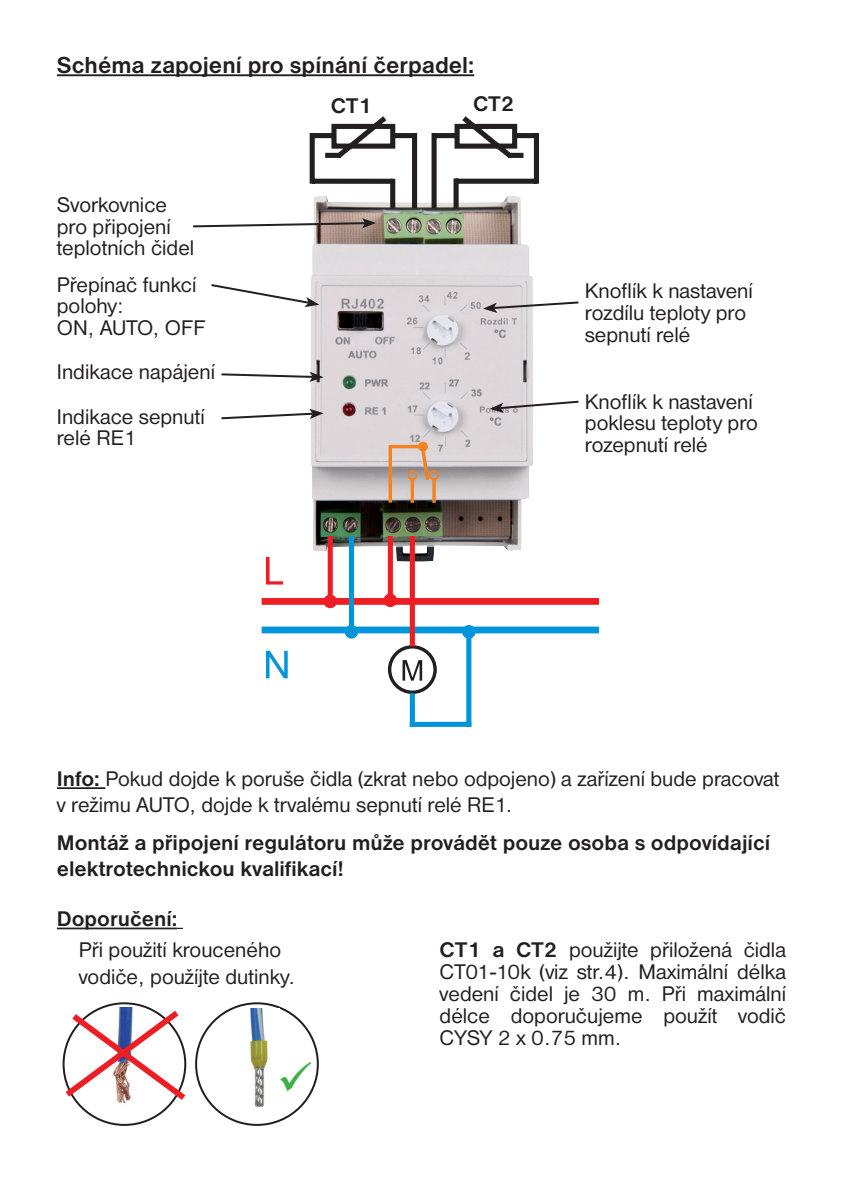
<style>
.page{position:relative;width:843px;height:1191px;background:#fff}
.page>*{position:absolute;margin:0;border:0;box-sizing:border-box;transform-origin:0 0}
.t1{font:700 24px "Nimbus Sans DOT";color:#231f20}
.t2{font:22px/21.6px "Nimbus Sans DOT";color:#231f20}
.t3{font:700 22px/26.4px "Nimbus Sans DOT";color:#231f20}
.s1{font-weight:700}
</style>
<div class="page">
<hr style="left:57px;top:74px;width:417px;height:2px;background:#231f20">
<hr style="left:57px;top:787px;width:48px;height:2px;background:#231f20">
<div style="left:195px;top:1002px;width:124px;height:124px;border:2px solid #231f20;border-radius:50%"></div>
<img style="left:250px;top:1008px;width:29px;height:100px">
<svg style="left:62px;top:1005px;width:125px;height:101px"></svg>
<img style="left:310px;top:228px;width:223px;height:334px">
<div style="left:261px;top:598px;width:337px;height:7px;background:#ee1d23"></div>
<svg style="left:266px;top:557px;width:17px;height:28px"></svg>
<svg style="left:266px;top:651px;width:21px;height:27px"></svg>
<div style="left:327px;top:536px;width:6px;height:65px;background:#ee1d23"></div>
<div style="left:349px;top:536px;width:5px;height:94px;background:#0095d9"></div>
<div style="left:388px;top:645px;width:48px;height:49px;border:3px solid #231f20;border-radius:50%"></div>
<svg style="left:402px;top:660px;width:20px;height:21px"></svg>
<div style="left:387px;top:536px;width:6px;height:65px;background:#ee1d23"></div>
<div style="left:409px;top:693px;width:6px;height:34px;background:#0095d9"></div>
<div style="left:409px;top:722px;width:62px;height:5px;background:#0095d9"></div>
<div style="left:466px;top:632px;width:5px;height:95px;background:#0095d9"></div>
<hr style="left:432px;top:478px;width:3px;height:25px;background:#f58220">
<svg style="left:410px;top:480px;width:4px;height:23px"></svg>
<svg style="left:388px;top:445px;width:4px;height:57px"></svg>
<hr style="left:390px;top:445px;width:34px;height:3px;background:#f58220">
<svg style="left:418px;top:442px;width:13px;height:42px"></svg>
<div style="left:429px;top:470px;width:10px;height:10px;border:2px solid #f58220;border-radius:50%"></div>
<div style="left:407px;top:470px;width:10px;height:10px;border:2px solid #f58220;border-radius:50%"></div>
<div style="left:418px;top:442px;width:9px;height:9px;background:#f58220;border-radius:50%"></div>
<div style="left:418px;top:442px;width:9px;height:9px;border:2px solid #f58220;border-radius:50%"></div>
<div style="left:323px;top:595px;width:14px;height:13px;background:#ee1d23;border-radius:50%"></div>
<div style="left:383px;top:593px;width:14px;height:14px;background:#ee1d23;border-radius:50%"></div>
<div style="left:344px;top:625px;width:14px;height:14px;background:#0095d9;border-radius:50%"></div>
<div style="left:261px;top:627px;width:337px;height:6px;background:#0095d9"></div>
<div style="left:462px;top:625px;width:13px;height:14px;background:#0095d9;border-radius:50%"></div>
<div style="left:409px;top:536px;width:6px;height:110px;background:#ee1d23"></div>
<svg style="left:193px;top:116px;width:346px;height:112px"></svg>
<svg style="left:211px;top:283px;width:108px;height:24px"></svg>
<svg style="left:221px;top:372px;width:102px;height:10px"></svg>
<svg style="left:221px;top:409px;width:102px;height:11px"></svg>
<svg style="left:489px;top:400px;width:90px;height:13px"></svg>
<svg style="left:483px;top:300px;width:96px;height:13px"></svg>
<hr style="left:57px;top:928px;width:120px;height:1px;background:#231f20">
<p class="t1" style="left:57px;top:57px;width:419px">Schéma zapojení pro spínání čerpadel:</p>
<p class="t2" style="left:57px;top:196px;width:139px">Svorkovnice pro připojení teplotních čidel</p>
<p class="t2" style="left:57px;top:275px;width:150px">Přepínač funkcí polohy:<br>ON, AUTO, OFF</p>
<p class="t2" style="left:57px;top:350px;width:160px;line-height:45px">Indikace napájení<br>Indikace sepnutí</p>
<p class="t2" style="left:57px;top:429px;width:81px">relé RE1</p>
<p class="t3" style="left:330px;top:94px;width:43px">CT1</p>
<p class="t3" style="left:473px;top:92px;width:43px">CT2</p>
<p class="t2" style="left:584px;top:282px;width:169px">Knoflík k nastavení rozdílu teploty pro sepnutí relé</p>
<p class="t2" style="left:584px;top:392px;width:174px">Knoflík k nastavení poklesu teploty pro rozepnutí relé</p>
<p class="t2" style="left:57px;top:767px;width:724px;line-height:26.4px"><span class="s1">Info:</span> Pokud dojde k poruše čidla (zkrat nebo odpojeno) a zařízení bude pracovat v režimu AUTO, dojde k trvalému sepnutí relé RE1.</p>
<p class="t3" style="left:57px;top:831px;width:714px">Montáž a připojení regulátoru může provádět pouze osoba s odpovídající elektrotechnickou kvalifikací!</p>
<p class="t3" style="left:57px;top:907px;width:122px">Doporučení:</p>
<p class="t2" style="left:79px;top:938px;width:218px;line-height:26.4px">Při použití krouceného vodiče, použíjte dutinky.</p>
<p class="t2" style="left:439px;top:940px;width:348px;text-align:justify"><span class="s1">CT1 a CT2</span> použijte přiložená čidla CT01-10k (viz str.4). Maximální délka vedení čidel je 30 m. Při maximální délce doporučujeme použít vodič CYSY 2 x 0.75 mm.</p>
</div>
